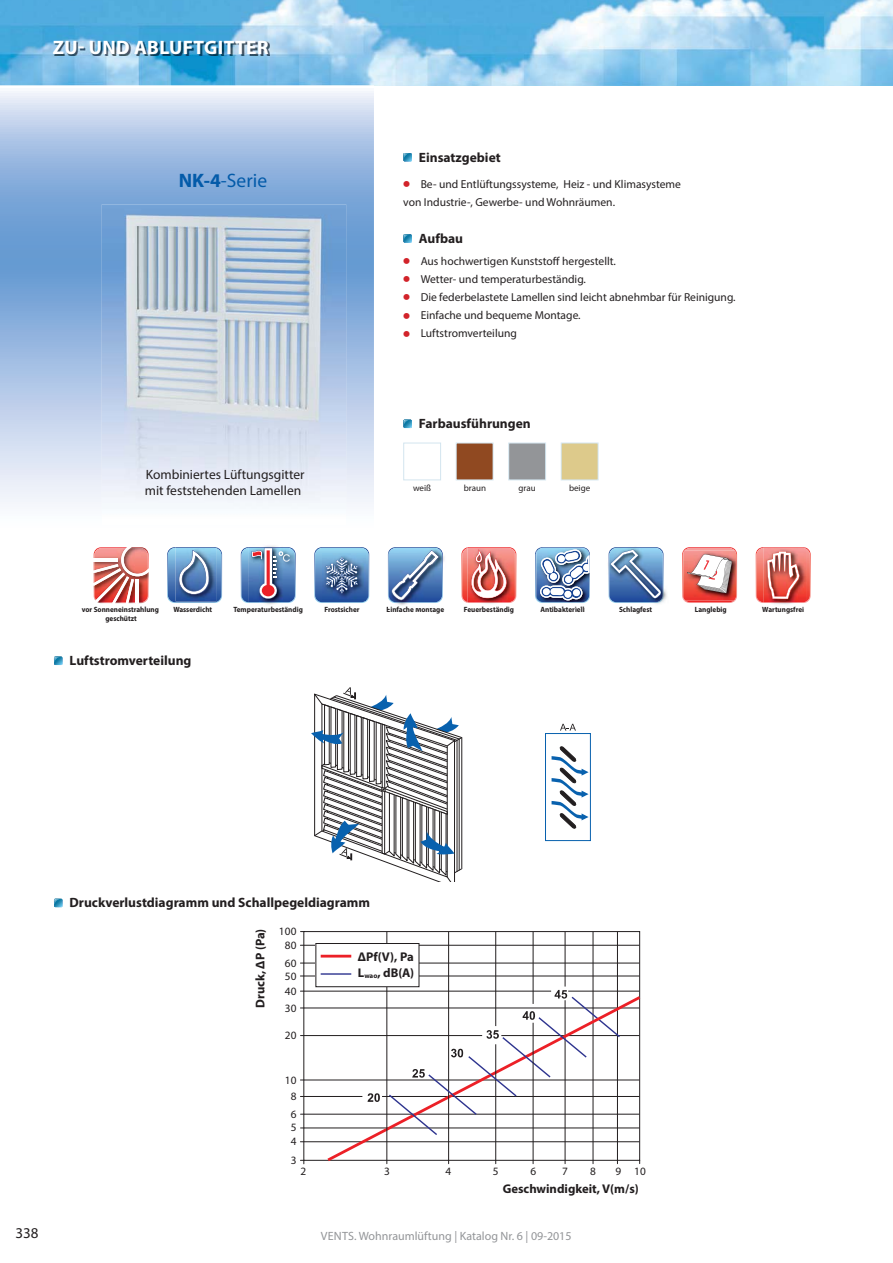
<style>
.page{position:relative;width:893px;height:1263px;background:#fff}
.page>*{position:absolute;margin:0;border:0;box-sizing:border-box;transform-origin:0 0}
.t1{font:700 19.5px "Myriad Pro";letter-spacing:.02em;color:#fff}
.t2{font:19.5px "Myriad Pro";color:#035ba9}
.t3{font:15px "Myriad Pro";color:#231f20}
.t4{font:700 13.5px "Myriad Pro";color:#231f20}
.t5{font:13.5px/16.2px "Myriad Pro";color:#231f20}
.t6{font:700 12.6px/16.2px "Myriad Pro";color:#221e1f}
.t7{font:12px "Myriad Pro";color:#939598}
.t8{font:11.55px/18px "Myriad Pro";color:#231f20}
.t9{font:11.25px/16.5px "Myriad Pro";letter-spacing:.02em;color:#221e1f;text-align:center}
.t10{font:9px "Myriad Pro";color:#231f20}
.t11{font:700 7.65px/9.1px "Myriad Pro";color:#221e1f;text-align:center;scale:.94 1}
.s1{font-weight:700}
.s2{font-family:"Free Set C";font-weight:700;font-size:17.25px;color:#d2232a}
</style>
<div class="page">
<img style="left:0;top:0;width:892px;height:85px">
<svg style="left:0;top:85px;width:374px;height:512px"></svg>
<svg style="left:560px;top:724px;width:16px;height:7px"></svg>
<div style="left:545px;top:733px;width:45px;height:108px;border:1px solid #0861ae"></div>
<svg style="left:551px;top:746px;width:37px;height:83px"></svg>
<svg style="left:311px;top:687px;width:151px;height:194px"></svg>
<hr style="left:304px;top:945px;width:335px;height:1px;background:#221e1f">
<hr style="left:304px;top:963px;width:335px;height:1px;background:#221e1f">
<hr style="left:304px;top:976px;width:335px;height:1px;background:#221e1f">
<hr style="left:568px;top:991px;width:71px;height:1px;background:#221e1f">
<hr style="left:304px;top:991px;width:247px;height:1px;background:#221e1f">
<hr style="left:304px;top:1008px;width:335px;height:1px;background:#221e1f">
<hr style="left:304px;top:1035px;width:178px;height:1px;background:#221e1f">
<hr style="left:304px;top:1080px;width:335px;height:1px;background:#221e1f">
<hr style="left:304px;top:1096px;width:58px;height:1px;background:#221e1f">
<hr style="left:304px;top:1114px;width:335px;height:1px;background:#221e1f">
<hr style="left:304px;top:1128px;width:335px;height:1px;background:#221e1f">
<hr style="left:304px;top:1142px;width:335px;height:1px;background:#221e1f">
<hr style="left:565px;top:932px;width:1px;height:55px;background:#221e1f">
<hr style="left:593px;top:932px;width:1px;height:228px;background:#221e1f">
<hr style="left:617px;top:932px;width:1px;height:228px;background:#221e1f">
<svg style="left:324px;top:994px;width:317px;height:170px"></svg>
<hr style="left:387px;top:932px;width:1px;height:228px;background:#221e1f">
<hr style="left:448px;top:932px;width:1px;height:228px;background:#221e1f">
<hr style="left:495px;top:932px;width:1px;height:94px;background:#221e1f">
<hr style="left:495px;top:1044px;width:1px;height:116px;background:#221e1f">
<hr style="left:533px;top:932px;width:1px;height:72px;background:#221e1f">
<hr style="left:533px;top:1023px;width:1px;height:137px;background:#221e1f">
<svg style="left:367px;top:1093px;width:13px;height:9px"></svg>
<svg style="left:387px;top:990px;width:234px;height:147px"></svg>
<div style="left:316px;top:944px;width:103px;height:43px;background:#fff"></div>
<div style="left:316px;top:943px;width:103px;height:44px;border:1px solid #221e1f"></div>
<hr style="left:321px;top:955px;width:30px;height:3px;background:#ec2027">
<hr style="left:321px;top:973px;width:30px;height:2px;background:#2e348f">
<img style="left:55px;top:42px;width:215px;height:13px">
<svg style="left:403px;top:153px;width:9px;height:8px"></svg>
<svg style="left:403px;top:234px;width:9px;height:9px"></svg>
<svg style="left:403px;top:420px;width:9px;height:8px"></svg>
<div style="left:403px;top:443px;width:38px;height:37px;border:1px solid #d3e5ef"></div>
<div style="left:456px;top:443px;width:37px;height:37px;background:#904921"></div>
<div style="left:509px;top:443px;width:36px;height:37px;background:#939598"></div>
<div style="left:508px;top:443px;width:38px;height:37px;border:1px solid #d3e5ef"></div>
<div style="left:561px;top:443px;width:37px;height:37px;background:#ddca8b"></div>
<div style="left:561px;top:443px;width:37px;height:37px;border:1px solid #d3e5ef"></div>
<img style="left:102px;top:204px;width:244px;height:321px">
<svg style="left:54px;top:656px;width:8px;height:9px"></svg>
<svg style="left:54px;top:899px;width:8px;height:8px"></svg>
<img style="left:89px;top:540px;width:72px;height:57px">
<img style="left:93px;top:544px;width:61px;height:60px">
<svg style="left:167px;top:547px;width:55px;height:56px;background:#688fbd"></svg>
<img style="left:248px;top:544px;width:49px;height:61px">
<img style="left:290px;top:547px;width:6px;height:56px">
<img style="left:290px;top:548px;width:5px;height:54px">
<svg style="left:241px;top:547px;width:49px;height:56px;background:#7685ae"></svg>
<svg style="left:314px;top:547px;width:55px;height:56px;background:#628bb9"></svg>
<img style="left:396px;top:556px;width:49px;height:49px">
<img style="left:392px;top:547px;width:51px;height:56px">
<img style="left:389px;top:548px;width:53px;height:54px">
<svg style="left:388px;top:550px;width:51px;height:50px;background:#698eba"></svg>
<img style="left:461px;top:547px;width:55px;height:56px">
<img style="left:539px;top:547px;width:47px;height:56px">
<img style="left:536px;top:548px;width:53px;height:54px">
<svg style="left:535px;top:549px;width:55px;height:51px"></svg>
<img style="left:608px;top:552px;width:59px;height:52px">
<img style="left:609px;top:547px;width:54px;height:56px">
<img style="left:609px;top:548px;width:54px;height:54px;border-radius:7px">
<svg style="left:610px;top:549px;width:51px;height:49px;background:#678eba"></svg>
<img style="left:737px;top:555px;width:1px;height:15px">
<img style="left:736px;top:551px;width:1px;height:48px">
<svg style="left:682px;top:547px;width:54px;height:56px"></svg>
<img style="left:772px;top:603px;width:20px;height:1px">
<svg style="left:756px;top:547px;width:54px;height:56px;background:#dd736b"></svg>
<h1 class="t1" style="left:53px;top:40px;width:217px">ZU- UND ABLUFTGITTER</h1>
<h1 class="t2" style="left:179px;top:173px;width:90px"><span class="s1">NK-4</span>-Serie</h1>
<p class="t5" style="left:145px;top:467px;width:161px">Kombiniertes Lüftungsgitter mit feststehenden Lamellen</p>
<p class="t4" style="left:419px;top:152px;width:83px">Einsatzgebiet</p>
<p class="t8" style="left:403px;top:176px;width:279px"><span class="s2">•</span> Be- und Entlüftungssysteme, Heiz - und Klimasysteme von Industrie-, Gewerbe- und Wohnräumen.</p>
<p class="t4" style="left:419px;top:233px;width:46px">Aufbau</p>
<p class="t8" style="left:403px;top:253px;width:214px"><span class="s2">•</span> Aus hochwertigen Kunststoff hergestellt.</p>
<p class="t8" style="left:403px;top:271px;width:184px"><span class="s2">•</span> Wetter- und temperaturbeständig.</p>
<p class="t8" style="left:403px;top:289px;width:334px"><span class="s2">•</span> Die federbelastete Lamellen sind leicht abnehmbar für Reinigung.</p>
<p class="t8" style="left:403px;top:307px;width:179px"><span class="s2">•</span> Einfache und bequeme Montage.</p>
<p class="t8" style="left:403px;top:325px;width:115px"><span class="s2">•</span> Luftstromverteilung</p>
<p class="t4" style="left:419px;top:418px;width:113px">Farbausführungen</p>
<p class="t10" style="left:413px;top:485px;width:20px">weiß</p>
<p class="t10" style="left:464px;top:485px;width:24px">braun</p>
<p class="t10" style="left:518px;top:485px;width:19px">grau</p>
<p class="t10" style="left:569px;top:485px;width:23px">beige</p>
<p class="t11" style="left:82px;top:606px;width:84px">vor Sonneneinstrahlung geschützt</p>
<p class="t11" style="left:173px;top:606px;width:43px">Wasserdicht</p>
<p class="t11" style="left:233px;top:606px;width:75px">Temperaturbeständig</p>
<p class="t11" style="left:324px;top:606px;width:39px">Frostsicher</p>
<p class="t11" style="left:386px;top:606px;width:63px">E n ac e Montage</p>
<p class="t11" style="left:464px;top:606px;width:55px">Feuerbeständig</p>
<p class="t11" style="left:545px;top:606px;width:39px">n a ere</p>
<p class="t11" style="left:619px;top:606px;width:37px">Schlagfest</p>
<p class="t11" style="left:695px;top:606px;width:36px">Langlebig</p>
<p class="t11" style="left:762px;top:606px;width:46px">Wartungsfrei</p>
<p class="t11" style="left:390px;top:606px;width:23px">if h</p>
<p class="t11" style="left:540px;top:606px;width:48px">A tib kt i ll</p>
<p class="t4" style="left:70px;top:655px;width:123px">Luftstromverteilung</p>
<p class="t4" style="left:70px;top:898px;width:302px">Druckverlustdiagramm und Schallpegeldiagramm</p>
<p class="t6" style="left:253px;top:1008px;width:81px;rotate:-90deg">Druck, ΔP (Pa)</p>
<p class="t9" style="left:279px;top:924px;width:19px;line-height:13.8px">100<br>80</p>
<p class="t9" style="left:285px;top:954px;width:13px">60</p>
<p class="t9" style="left:285px;top:983px;width:13px;text-align:left">40<br>30</p>
<p class="t9" style="left:285px;top:1027px;width:13px">20</p>
<p class="t9" style="left:285px;top:1071px;width:13px">10<br>8</p>
<p class="t9" style="left:291px;top:1107px;width:7px;line-height:13.6px;text-align:justify">6<br>5<br>4</p>
<p class="t9" style="left:291px;top:1152px;width:7px">3</p>
<p class="t9" style="left:285px;top:968px;width:13px">50</p>
<p class="t6" style="left:358px;top:949px;width:58px">ΔPf(V), Pa<br>L<sub>wao</sub>, dB(A)</p>
<p class="t9" style="left:300px;top:1163px;width:7px">2</p>
<p class="t9" style="left:384px;top:1163px;width:7px">3</p>
<p class="t9" style="left:445px;top:1163px;width:7px">4</p>
<p class="t9" style="left:493px;top:1163px;width:7px">5</p>
<p class="t9" style="left:530px;top:1163px;width:7px">6</p>
<p class="t9" style="left:562px;top:1163px;width:7px">7</p>
<p class="t9" style="left:590px;top:1163px;width:7px">8</p>
<p class="t9" style="left:615px;top:1163px;width:32px">9 10</p>
<p class="t6" style="left:503px;top:1181px;width:137px">Geschwindigkeit, V(m/s)</p>
<p class="t3" style="left:15px;top:1227px;width:25px">338</p>
<p class="t7" style="left:321px;top:1231px;width:252px">VENTS. Wohnraumlüftung | Katalog Nr. 6 | 09-2015</p>
</div>
